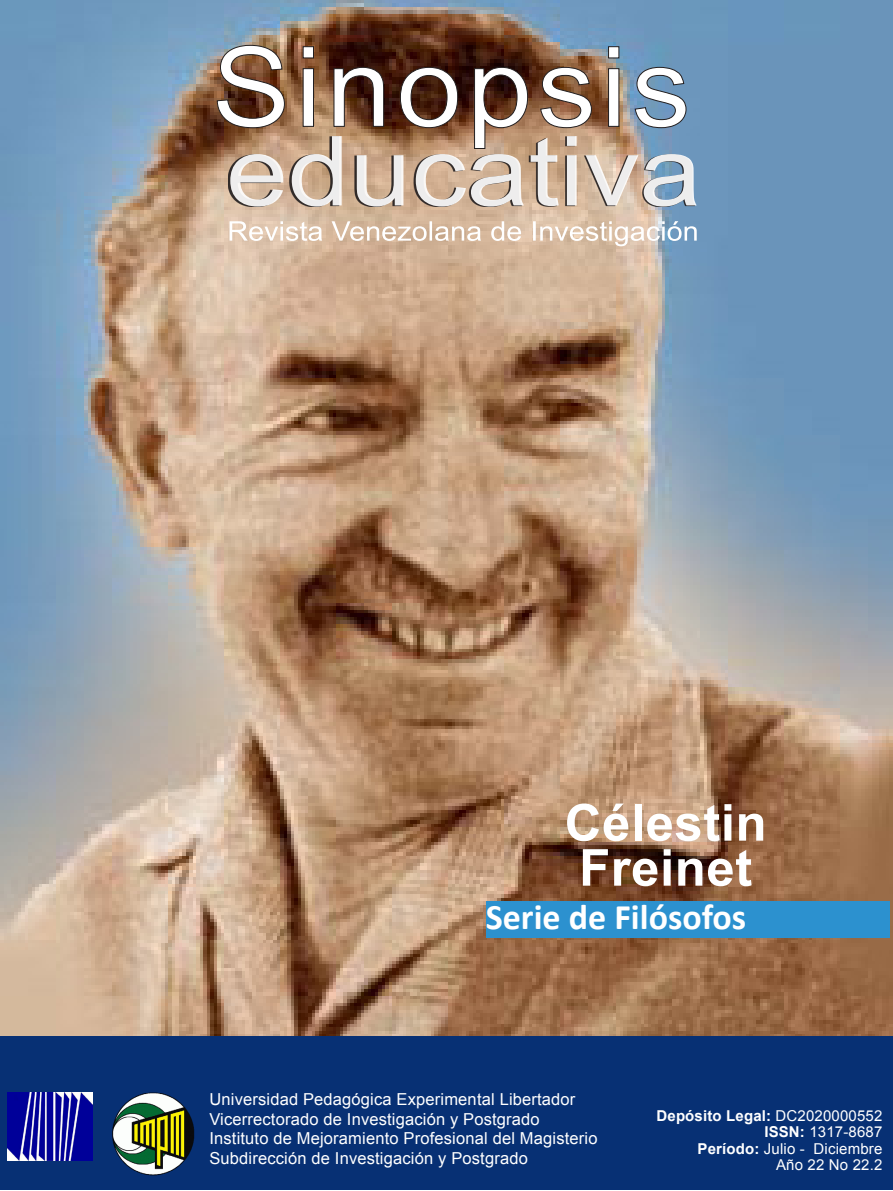
<style>
.page{position:relative;width:893px;height:1191px;background:#fff}
.page>*{position:absolute;margin:0;border:0;box-sizing:border-box;transform-origin:0 0}
.t1{font:700 51px "Arial";letter-spacing:.01em;color:#fff}
.Palabras_clave{font:700 36px "Calibri";color:#fff}
.t2{font:16.5px "Arial";letter-spacing:.01em;color:#fff}
.t3{font:15px "Arial";letter-spacing:.01em;color:#fff}
.t4{font:700 15px "Arial";letter-spacing:.01em;color:#fff}
.s1{font-weight:400}
.s2{font-weight:700}
</style>
<div class="page">
<img style="left:0;top:0;width:893px;height:1036px">
<svg style="left:216px;top:45px;width:471px;height:104px"></svg>
<svg style="left:230px;top:136px;width:467px;height:70px;background:#c8b6a7"></svg>
<svg style="left:230px;top:221px;width:467px;height:25px"></svg>
<div style="left:0;top:1036px;width:893px;height:153px;background:#073074"></div>
<img style="left:112px;top:1092px;width:83px;height:83px">
<img style="left:7px;top:1092px;width:85px;height:68px">
<div style="left:486px;top:901px;width:404px;height:37px;background:#2c91cf"></div>
<p class="t1" style="left:565px;top:788px;width:203px">Célestin</p>
<p class="t1" style="left:579px;top:833px;width:175px">Freinet</p>
<p class="Palabras_clave" style="left:486px;top:893px;width:262px">Serie de Filósofos</p>
<p class="t2" style="left:209px;top:1088px;width:367px">Universidad Pedagógica Experimental Libertador</p>
<p class="t2" style="left:209px;top:1108px;width:332px">Vicerrectorado de Investigación y Postgrado</p>
<p class="t2" style="left:209px;top:1127px;width:390px">Instituto de Mejoramiento Profesional del Magisterio</p>
<p class="t2" style="left:209px;top:1147px;width:320px">Subdirección de Investigación y Postgrado</p>
<p class="t4" style="left:656px;top:1105px;width:227px">Depósito Legal: <span class="s1">DC2020000552</span></p>
<p class="t3" style="left:764px;top:1122px;width:119px"><span class="s2">ISSN:</span> 1317-8687</p>
<p class="t3" style="left:698px;top:1138px;width:186px"><span class="s2">Período:</span> Julio - Diciembre</p>
<p class="t3" style="left:776px;top:1155px;width:108px">Año 22 No 22.2</p>
</div>
